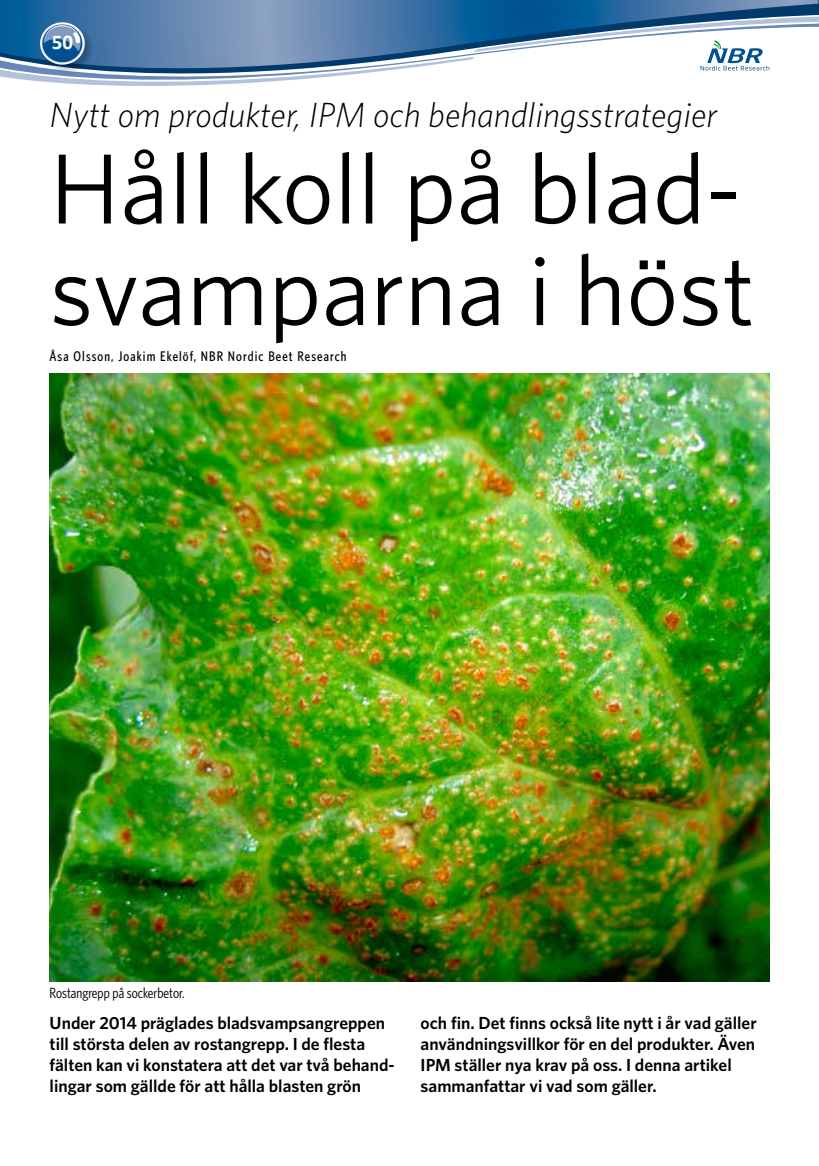
<style>
.page{position:relative;width:819px;height:1166px;background:#fff}
.page>*{position:absolute;margin:0;border:0;box-sizing:border-box;transform-origin:0 0}
.t1{font:99.75px/101.5px "Whitney";color:#000}
.t2{font:italic 300 35px "Whitney";color:#000}
.t3{font:700 21px "Calibri";color:#fff}
.t4{font:600 17.5px/21px "Whitney";color:#000}
.t5{font:14.88px "Whitney Condensed";color:#000}
.t6{font:500 14px "Whitney Condensed";letter-spacing:.075em;color:#000}
</style>
<div class="page">
<svg style="left:0;top:0;width:819px;height:86px"></svg>
<img style="left:50px;top:374px;width:719px;height:607px">
<p class="t3" style="left:52px;top:28px;width:23px">50</p>
<h2 class="t2" style="left:50px;top:92px;width:669px">Nytt om produkter, IPM och behandlingsstrategier</h2>
<h1 class="t1" style="left:50px;top:136px;width:707px">Håll koll på blad&shy;svamparna i höst</h1>
<p class="t6" style="left:50px;top:348px;width:298px">Åsa Olsson, Joakim Ekelöf, NBR Nordic Beet Research</p>
<p class="t5" style="left:50px;top:984px;width:136px">Rostangrepp på sockerbetor.</p>
<p class="t4" style="left:50px;top:1012px;width:346px">Under 2014 präglades bladsvampsangreppen till största delen av rostangrepp. I de flesta fälten kan vi konstatera att det var två behand&shy;lingar som gällde för att hålla blasten grön</p>
<p class="t4" style="left:420px;top:1012px;width:337px">och fin. Det finns också lite nytt i år vad gäller användningsvillkor för en del produkter. Även IPM ställer nya krav på oss. I denna artikel sammanfattar vi vad som gäller.</p>
</div>
